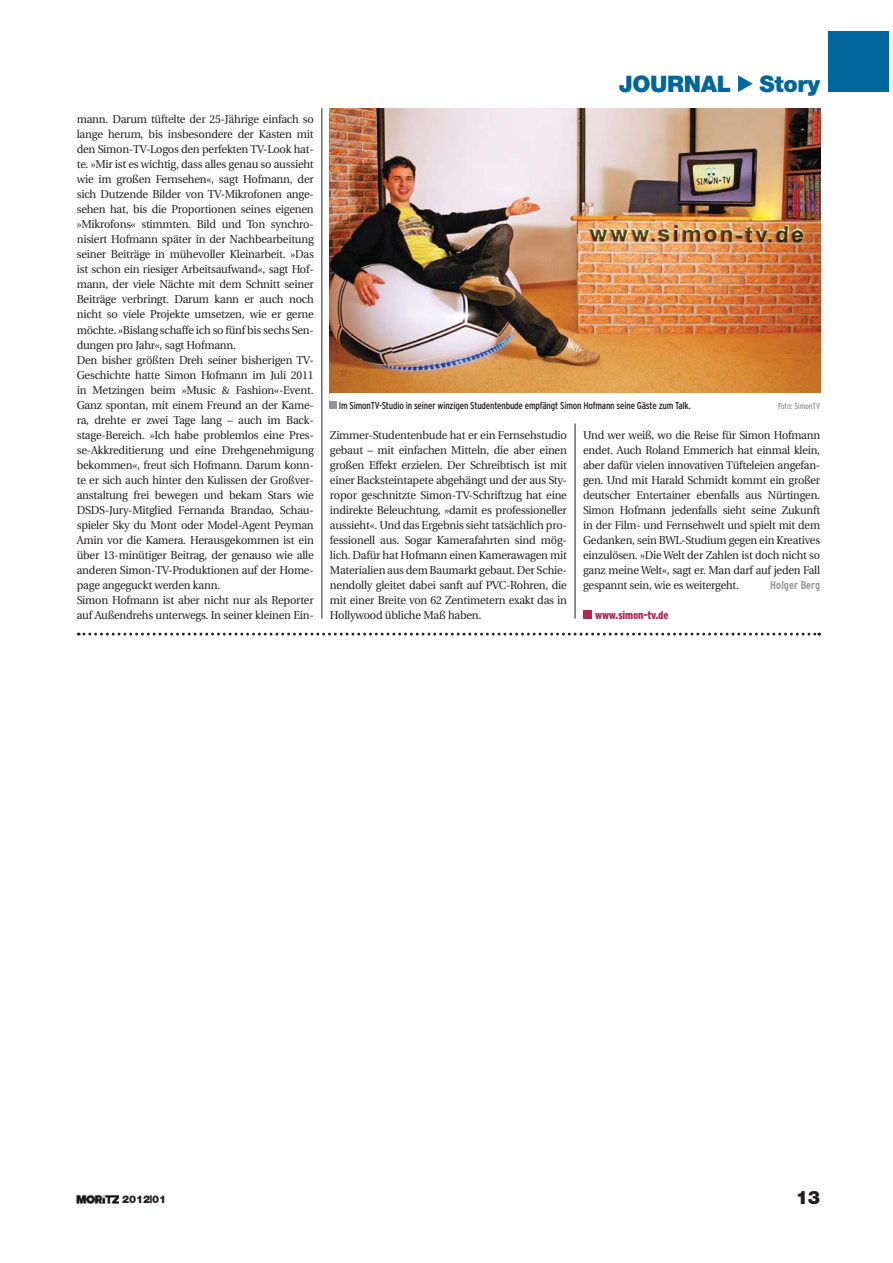
<style>
.page{position:relative;width:893px;height:1263px;background:#fff}
.page>*{position:absolute;margin:0;border:0;box-sizing:border-box;transform-origin:0 0}
.t1{font:900 22.8px "Helvetica Neue";letter-spacing:-.015em;color:#00669b}
.t2{font:900 18.6px "Helvetica Neue";color:#231f20}
.t3{font:11.4px/15px "Utopia";letter-spacing:-.02em;color:#231f20}
.t4{font:11.4px/15px "Utopia";letter-spacing:-.02em;color:#231f20;text-align:justify;scale:.96 1}
.t5{font:900 condensed 11.4px "Interstate";letter-spacing:-.015em;color:#b72755}
.t6{font:700 condensed 11.4px "Interstate";color:#939598;scale:.96 1}
.t7{font:900 10.65px "Helvetica Neue";letter-spacing:-.015em;color:#231f20}
.t8{font:condensed 10.05px "Interstate";letter-spacing:-.02em;color:#231f20}
.t9{font:condensed 8.55px "Interstate";letter-spacing:-.02em;color:#939598}
</style>
<div class="page">
<img style="left:77px;top:1195px;width:42px;height:9px">
<div style="left:828px;top:32px;width:61px;height:60px;background:#00669b"></div>
<svg style="left:738px;top:75px;width:15px;height:17px"></svg>
<hr style="left:321px;top:108px;width:1px;height:511px;background:#231f20">
<hr style="left:575px;top:424px;width:1px;height:195px;background:#231f20">
<img style="left:330px;top:108px;width:490px;height:285px">
<div style="left:330px;top:401px;width:7px;height:8px;background:#939598"></div>
<svg style="left:78px;top:633px;width:742px;height:3px"></svg>
<div style="left:583px;top:611px;width:8px;height:8px;background:#b72755"></div>
<p class="t3" style="left:77px;top:113px;width:239px">mann. Darum tüftelte der 25-Jährige einfach so lange herum, bis insbesondere der Kasten mit den Simon-TV-Logos den perfekten TV-Look hat&shy;te. »Mir ist es wichtig, dass alles genau so aussieht wie im großen Fernsehen«, sagt Hofmann, der sich Dutzende Bilder von TV-Mikrofonen ange&shy;sehen hat, bis die Proportionen seines eigenen »Mikrofons« stimmten. Bild und Ton synchro&shy;nisiert Hofmann später in der Nachbearbeitung seiner Beiträge in mühevoller Kleinarbeit. »Das ist schon ein riesiger Arbeitsaufwand«, sagt Hof&shy;mann, der viele Nächte mit dem Schnitt seiner Beiträge verbringt. Darum kann er auch noch nicht so viele Projekte umsetzen, wie er gerne möchte. »Bislang schaffe ich so fünf bis sechs Sen&shy;dungen pro Jahr«, sagt Hofmann.<br>Den bisher größten Dreh seiner bisherigen TV-Geschichte hatte Simon Hofmann im Juli 2011 in Metzingen beim »Music &amp; Fashion«-Event.<br>Ganz spontan, mit einem Freund an der Kame&shy;ra, drehte er zwei Tage lang – auch im Back&shy;stage-Bereich. »Ich habe problemlos eine Pres&shy;se-Akkreditierung und eine Drehgenehmigung bekommen«, freut sich Hofmann. Darum konn&shy;te er sich auch hinter den Kulissen der Großver&shy;anstaltung frei bewegen und bekam Stars wie DSDS-Jury-Mitglied Fernanda Brandao, Schau&shy;spieler Sky du Mont oder Model-Agent Peyman Amin vor die Kamera. Herausgekommen ist ein über 13-minütiger Beitrag, der genauso wie alle anderen Simon-TV-Produktionen auf der Home&shy;page angeguckt werden kann.<br>Simon Hofmann ist aber nicht nur als Reporter auf Außendrehs unterwegs. In seiner kleinen Ein-</p>
<h1 class="t1" style="left:619px;top:76px;width:203px">JOURNAL Story</h1>
<p class="t8" style="left:339px;top:401px;width:353px">Im SimonTV-Studio in seiner winzigen Studentenbude empfängt Simon Hofmann seine Gäste zum Talk.</p>
<p class="t9" style="left:778px;top:402px;width:44px">Foto: SimonTV</p>
<p class="t3" style="left:330px;top:428px;width:239px;text-align:justify">Zimmer-Studentenbude hat er ein Fernsehstudio gebaut – mit einfachen Mitteln, die aber einen großen Effekt erzielen. Der Schreibtisch ist mit einer Backsteintapete abgehängt und der aus Sty&shy;ropor geschnitzte Simon-TV-Schriftzug hat eine indirekte Beleuchtung, »damit es professioneller aussieht«. Und das Ergebnis sieht tatsächlich pro&shy;fessionell aus. Sogar Kamerafahrten sind mög&shy;lich. Dafür hat Hofmann einen Kamerawagen mit Materialien aus dem Baumarkt gebaut. Der Schie&shy;nendolly gleitet dabei sanft auf PVC-Rohren, die mit einer Breite von 62 Zentimetern exakt das in Hollywood übliche Maß haben.</p>
<p class="t4" style="left:583px;top:428px;width:248px">Und wer weiß, wo die Reise für Simon Hofmann endet. Auch Roland Emmerich hat einmal klein, aber dafür vielen innovativen Tüfteleien angefan&shy;gen. Und mit Harald Schmidt kommt ein großer deutscher Entertainer ebenfalls aus Nürtingen.<br>Simon Hofmann jedenfalls sieht seine Zukunft in der Film- und Fernsehwelt und spielt mit dem Gedanken, sein BWL-Studium gegen ein Kreatives einzulösen. »Die Welt der Zahlen ist doch nicht so ganz meine Welt«, sagt er. Man darf auf jeden Fall gespannt sein, wie es weitergeht.</p>
<p class="t6" style="left:770px;top:580px;width:53px">Holger Berg</p>
<p class="t5" style="left:595px;top:608px;width:75px">www.simon-tv.de</p>
<p class="t7" style="left:122px;top:1196px;width:45px">2012|01</p>
<h2 class="t2" style="left:796px;top:1191px;width:26px">13</h2>
</div>
